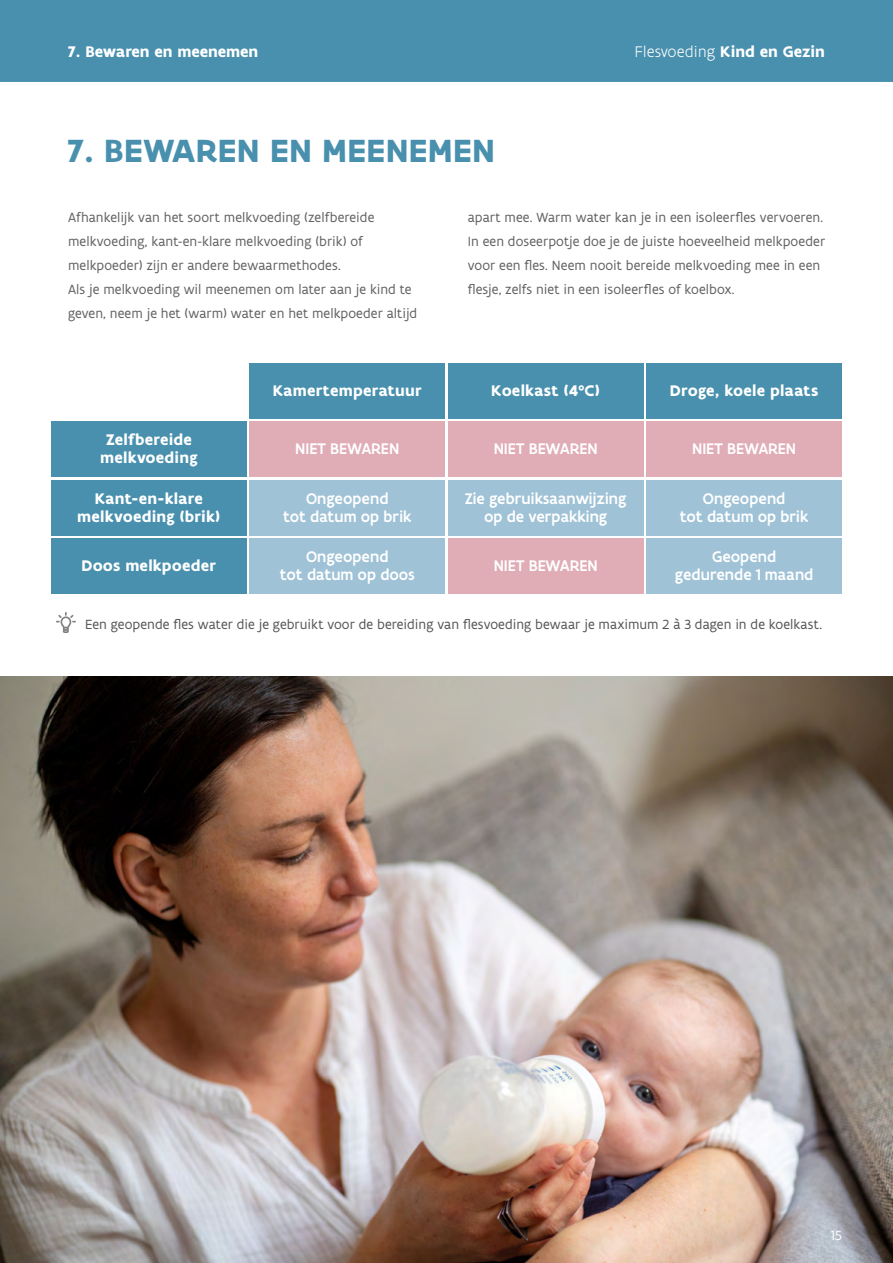
<style>
.page{position:relative;width:893px;height:1263px;background:#fff}
.page>*{position:absolute;margin:0;border:0;box-sizing:border-box;transform-origin:0 0}
.t1{font:700 34.5px "Flanders Art Sans";letter-spacing:.005em;color:#4890ae}
.t2{font:500 16.5px/18px "Flanders Art Sans";color:#fff;text-align:center}
.t3{font:700 16.5px/18px "Flanders Art Sans";letter-spacing:.01em;color:#fff;text-align:center}
.t4{font:300 16.5px "Flanders Art Sans";color:#fff}
.t5{font:14.25px/24px "Flanders Art Sans";letter-spacing:.005em;color:#5f6060}
.t6{font:14.25px "Flanders Art Sans";letter-spacing:.005em;color:#535454}
.t7{font:14.25px "Flanders Art Sans";color:#fff}
.s1{font-weight:700}
</style>
<div class="page">
<img style="left:0;top:676px;width:893px;height:587px">
<div style="left:0;top:0;width:893px;height:82px;background:#4890ae"></div>
<svg style="left:51px;top:363px;width:791px;height:231px;background:#98b0c4"></svg>
<svg style="left:56px;top:612px;width:20px;height:21px"></svg>
<p class="t3" style="left:68px;top:43px;width:192px">7. Bewaren en meenemen</p>
<h1 class="t1" style="left:68px;top:129px;width:429px">7. BEWAREN EN MEENEMEN</h1>
<p class="t4" style="left:635px;top:42px;width:192px">Flesvoeding <span class="s1">Kind en Gezin</span></p>
<p class="t5" style="left:68px;top:205px;width:351px">Afhankelijk van het soort melkvoeding (zelfbereide melkvoeding, kant-en-klare melkvoeding (brik) of melkpoeder) zijn er andere bewaarmethodes.<br>Als je melkvoeding wil meenemen om later aan je kind te geven, neem je het (warm) water en het melkpoeder altijd</p>
<p class="t5" style="left:468px;top:205px;width:359px">apart mee. Warm water kan je in een isoleerfles vervoeren.<br>In een doseerpotje doe je de juiste hoeveelheid melkpoeder voor een fles. Neem nooit bereide melkvoeding mee in een flesje, zelfs niet in een isoleerfles of koelbox.</p>
<p class="t3" style="left:273px;top:382px;width:150px">Kamertemperatuur</p>
<p class="t3" style="left:491px;top:382px;width:110px">Koelkast (4°C)</p>
<p class="t3" style="left:670px;top:382px;width:150px">Droge, koele plaats</p>
<p class="t3" style="left:100px;top:431px;width:99px">Zelfbereide melkvoeding</p>
<p class="t2" style="left:295px;top:440px;width:106px">NIET BEWAREN</p>
<p class="t2" style="left:494px;top:440px;width:106px">NIET BEWAREN</p>
<p class="t2" style="left:692px;top:440px;width:106px">NIET BEWAREN</p>
<p class="t3" style="left:77px;top:490px;width:145px">Kant-en-klare melkvoeding (brik)</p>
<p class="t2" style="left:680px;top:489px;width:130px">Ongeopend<br>tot datum op brik</p>
<p class="t2" style="left:283px;top:489px;width:130px">Ongeopend<br>tot datum op brik</p>
<p class="t2" style="left:465px;top:489px;width:163px">Zie gebruiksaanwijzing op de verpakking</p>
<p class="t3" style="left:81px;top:557px;width:136px">Doos melkpoeder</p>
<p class="t2" style="left:675px;top:548px;width:140px">Geopend gedurende 1 maand</p>
<p class="t2" style="left:280px;top:548px;width:136px">Ongeopend<br>tot datum op doos</p>
<p class="t2" style="left:494px;top:557px;width:106px">NIET BEWAREN</p>
<p class="t6" style="left:85px;top:616px;width:738px">Een geopende fles water die je gebruikt voor de bereiding van flesvoeding bewaar je maximum 2 à 3 dagen in de koelkast.</p>
<p class="t7" style="left:831px;top:1226px;width:13px">15</p>
</div>
